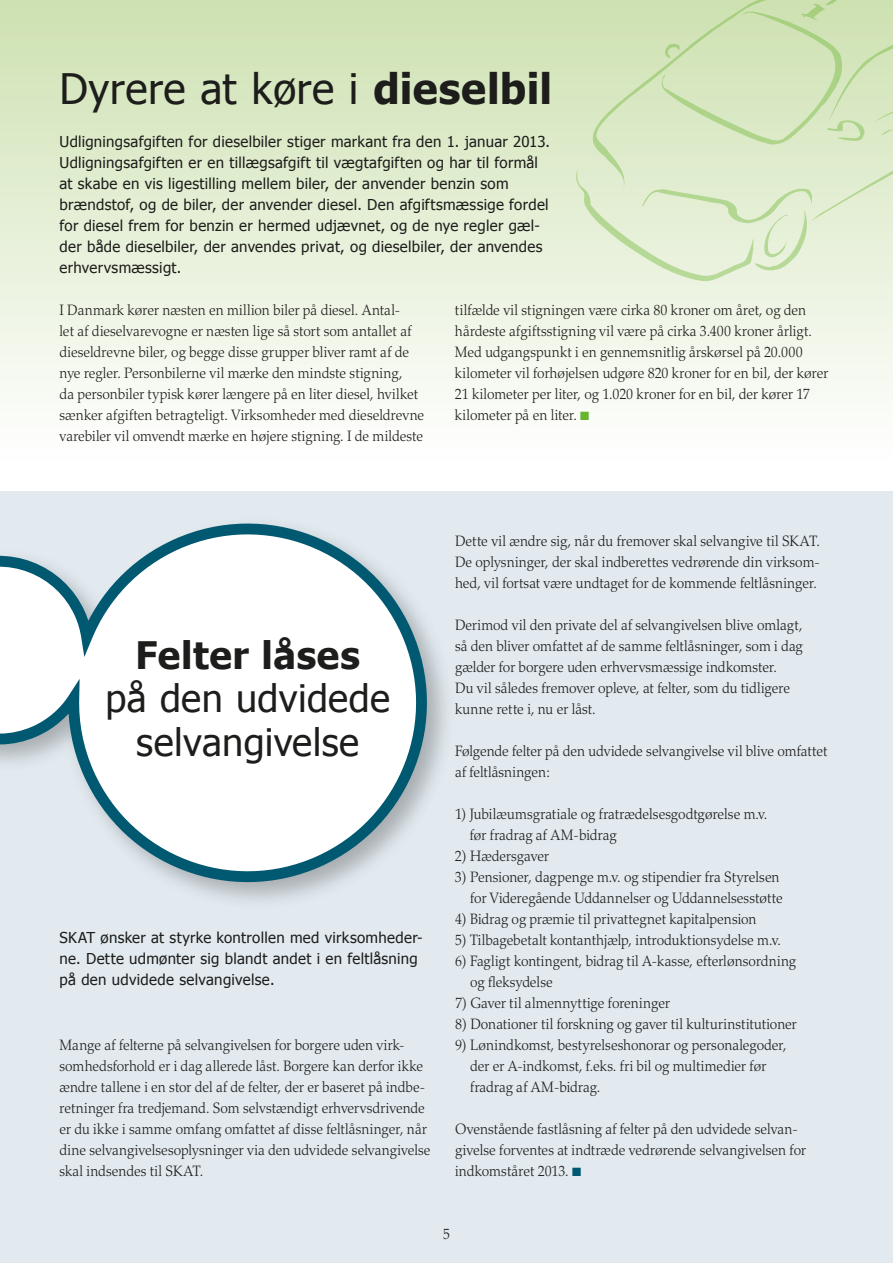
<style>
.page{position:relative;width:893px;height:1263px;background:#fff}
.page>*{position:absolute;margin:0;border:0;box-sizing:border-box;transform-origin:0 0}
.t1{font:42px "Tahoma";letter-spacing:.01em;color:#1d1d1b}
.t2{font:37.8px/43.7px "Tahoma";letter-spacing:.01em;color:#1d1d1b;text-align:center}
.t3{font:700 37.8px "Tahoma";color:#1d1d1b}
.t4{font:300 15px/21px "Palatino";color:#1d1d1b;scale:.93 1}
.t5{font:15px/21px "Tahoma";letter-spacing:.02em;color:#1d1d1b}
.s1{font-weight:700}
.s2{color:#69b42e}
.s3{color:#005871}
</style>
<div class="page">
<div style="left:0;top:491px;width:893px;height:772px;background:#e2eaf0"></div>
<div style="left:0;top:0;width:893px;height:462px;background:linear-gradient(to bottom,#cde1b1,#fff)"></div>
<svg style="left:576px;top:2px;width:317px;height:279px;background:#d9e8c4"></svg>
<svg style="left:0;top:523px;width:446px;height:378px"></svg>
<h1 class="t1" style="left:60px;top:60px;width:494px">Dyrere at køre i <span class="s1">dieselbil</span></h1>
<p class="t5" style="left:60px;top:130px;width:492px">Udligningsafgiften for dieselbiler stiger markant fra den 1. januar 2013.<br>Udligningsafgiften er en tillægsafgift til vægtafgiften og har til formål at skabe en vis ligestilling mellem biler, der anvender benzin som brændstof, og de biler, der anvender diesel. Den afgiftsmæssige fordel for diesel frem for benzin er hermed udjævnet, og de nye regler gæl&shy;der både dieselbiler, der anvendes privat, og dieselbiler, der anvendes erhvervsmæssigt.</p>
<p class="t4" style="left:60px;top:300px;width:394px">I Danmark kører næsten en million biler på diesel. Antal-<br>let af dieselvarevogne er næsten lige så stort som antallet af dieseldrevne biler, og begge disse grupper bliver ramt af de nye regler. Personbilerne vil mærke den mindste stigning,<br>da personbiler typisk kører længere på en liter diesel, hvilket sænker afgiften betragteligt. Virksomheder med dieseldrevne varebiler vil omvendt mærke en højere stigning. I de mildeste</p>
<p class="t4" style="left:455px;top:300px;width:403px">tilfælde vil stigningen være cirka 80 kroner om året, og den hårdeste afgiftsstigning vil være på cirka 3.400 kroner årligt.<br>Med udgangspunkt i en gennemsnitlig årskørsel på 20.000 kilometer vil forhøjelsen udgøre 820 kroner for en bil, der kører 21 kilometer per liter, og 1.020 kroner for en bil, der kører 17 kilometer på en liter. <span class="s2">■</span></p>
<h2 class="t3" style="left:136px;top:628px;width:226px">Felter låses</h2>
<h2 class="t2" style="left:105px;top:675px;width:286px">på den udvidede selvangivelse</h2>
<p class="t5" style="left:60px;top:926px;width:364px">SKAT ønsker at styrke kontrollen med virksomheder&shy;ne. Dette udmønter sig blandt andet i en feltlåsning på den udvidede selvangivelse.</p>
<p class="t4" style="left:60px;top:1035px;width:400px">Mange af felterne på selvangivelsen for borgere uden virk&shy;somhedsforhold er i dag allerede låst. Borgere kan derfor ikke ændre tallene i en stor del af de felter, der er baseret på indbe&shy;retninger fra tredjemand. Som selvstændigt erhvervsdrivende er du ikke i samme omfang omfattet af disse feltlåsninger, når dine selvangivelsesoplysninger via den udvidede selvangivelse skal indsendes til SKAT.</p>
<p class="t4" style="left:455px;top:531px;width:394px;text-align:justify">Dette vil ændre sig, når du fremover skal selvangive til SKAT.<br>De oplysninger, der skal indberettes vedrørende din virksom&shy;hed, vil fortsat være undtaget for de kommende feltlåsninger.</p>
<p class="t4" style="left:455px;top:615px;width:375px">Derimod vil den private del af selvangivelsen blive omlagt, så den bliver omfattet af de samme feltlåsninger, som i dag gælder for borgere uden erhvervsmæssige indkomster.<br>Du vil således fremover opleve, at felter, som du tidligere kunne rette i, nu er låst.</p>
<p class="t4" style="left:455px;top:741px;width:402px">Følgende felter på den udvidede selvangivelse vil blive omfattet af feltlåsningen:</p>
<p class="t4" style="left:470px;top:804px;width:322px;text-indent:-15px">1) Jubilæumsgratiale og fratrædelsesgodtgørelse m.v. før fradrag af AM-bidrag</p>
<p class="t4" style="left:455px;top:846px;width:103px">2) Hædersgaver</p>
<p class="t4" style="left:455px;top:867px;width:354px;text-align:right">3) Pensioner, dagpenge m.v. og stipendier fra Styrelsen for Videregående Uddannelser og Uddannelsesstøtte</p>
<p class="t4" style="left:455px;top:909px;width:326px">4) Bidrag og præmie til privattegnet kapitalpension</p>
<p class="t4" style="left:455px;top:930px;width:352px">5) Tilbagebetalt kontanthjælp, introduktionsydelse m.v.</p>
<p class="t4" style="left:470px;top:951px;width:352px;text-indent:-15px">6) Fagligt kontingent, bidrag til A-kasse, efterlønsordning og fleksydelse</p>
<p class="t4" style="left:455px;top:993px;width:233px">7) Gaver til almennyttige foreninger</p>
<p class="t4" style="left:455px;top:1014px;width:369px">8) Donationer til forskning og gaver til kulturinstitutioner</p>
<p class="t4" style="left:470px;top:1035px;width:342px;text-indent:-15px">9) Lønindkomst, bestyrelseshonorar og personalegoder, der er A-indkomst, f.eks. fri bil og multimedier før fradrag af AM-bidrag.</p>
<p class="t4" style="left:455px;top:1119px;width:379px">Ovenstående fastlåsning af felter på den udvidede selvan&shy;givelse forventes at indtræde vedrørende selvangivelsen for indkomståret 2013. <span class="s3">■</span></p>
<p class="t4" style="left:443px;top:1224px;width:9px">5</p>
</div>
